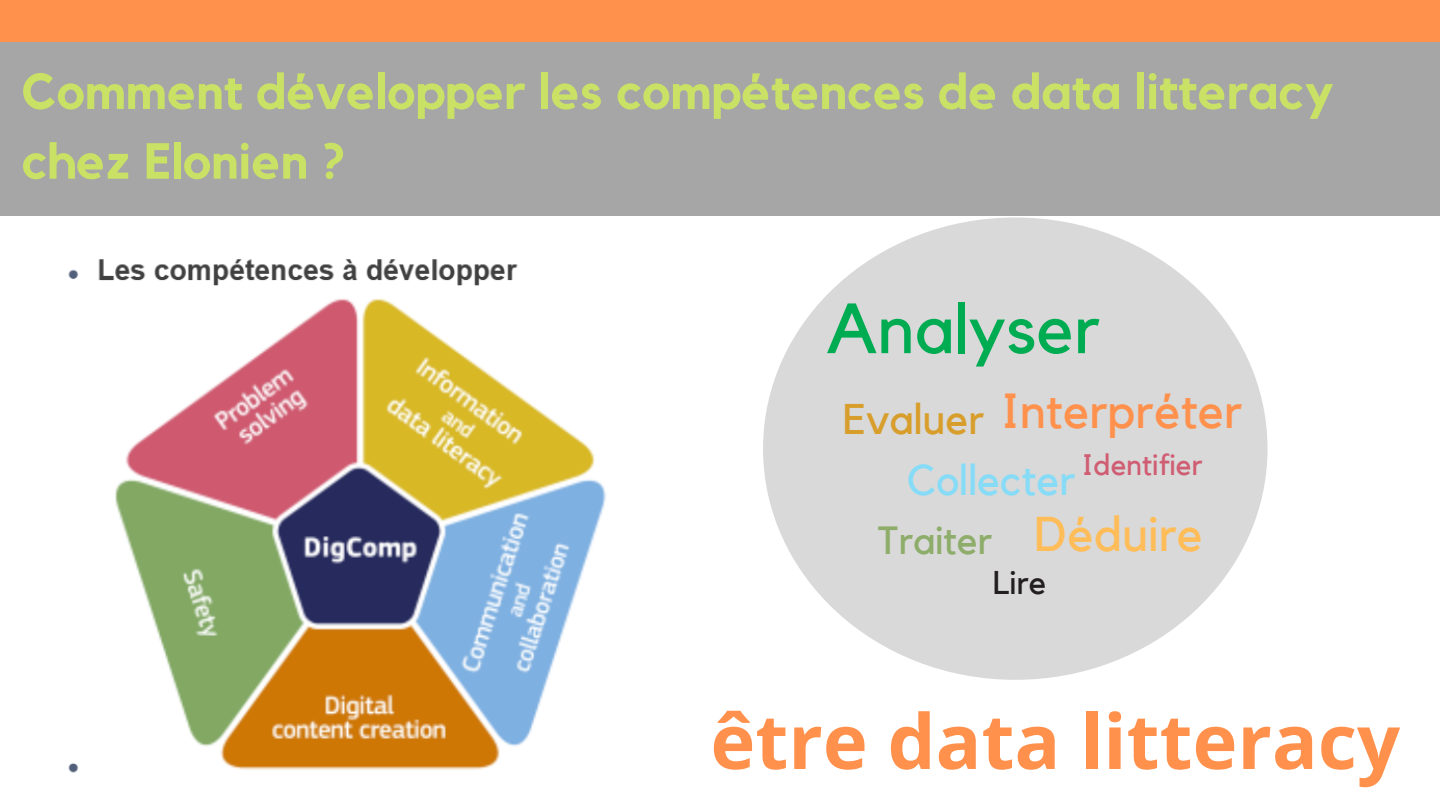
<style>
.page{position:relative;width:1440px;height:810px;background:#fff}
.page>*{position:absolute;margin:0;border:0;box-sizing:border-box;transform-origin:0 0}
.t1{font:700 76px "Open Sans";color:#ff914d}
.t2{font:70.1px "Kollektif";color:#00ac52}
.t3{font:700 50.1px/69.8px "Kollektif";color:#c9e265}
.t4{font:49.1px "Kollektif";color:#ff914d}
.t5{font:48.7px "Kollektif";color:#ffbd59}
.t6{font:42.9px "Kollektif";color:#86dcf7}
.t7{font:39.2px "Kollektif";color:#8ead6a}
.t8{font:32.8px "Kollektif";color:#231f20}
.t9{font:29.5px "Kollektif";color:#d05e73}
</style>
<div class="page">
<div style="left:0;top:41px;width:1440px;height:175px;background:#a6a6a6"></div>
<div style="left:0;top:0;width:1440px;height:41px;background:#ff914d"></div>
<img style="left:68px;top:259px;width:538px;height:514px">
<div style="left:763px;top:217px;width:505px;height:463px;background:#d9d9d9;border-radius:50%"></div>
<p class="t3" style="left:22px;top:59px;width:1314px">Comment développer les compétences de data litteracy chez Elonien ?</p>
<h2 class="t2" style="left:826px;top:296px;width:275px">Analyser</h2>
<p class="t4" style="left:843px;top:388px;width:401px"><sub>Evaluer</sub> Interpréter</p>
<p class="t6" style="left:907px;top:460px;width:170px">Collecter</p>
<p class="t5" style="left:1034px;top:511px;width:170px">Déduire</p>
<p class="t9" style="left:1082px;top:451px;width:122px">Identifier</p>
<p class="t7" style="left:878px;top:522px;width:116px">Traiter</p>
<p class="t8" style="left:993px;top:568px;width:55px">Lire</p>
<h1 class="t1" style="left:710px;top:688px;width:691px">être data litteracy</h1>
</div>
